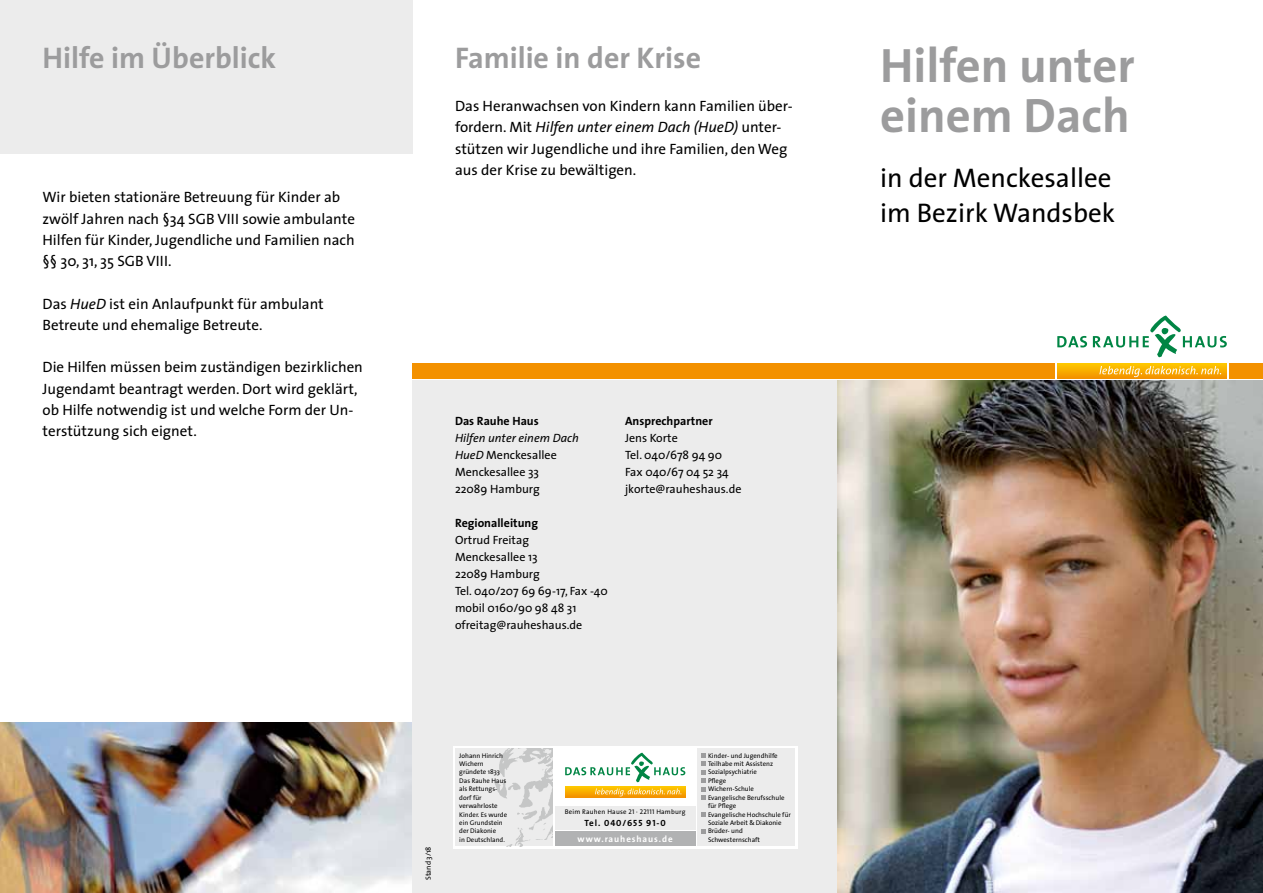
<style>
.page{position:relative;width:1263px;height:893px;background:#fff}
.page>*{position:absolute;margin:0;border:0;box-sizing:border-box;transform-origin:0 0}
.t1{font:700 48.6px/49.8px "The Sans";color:#9c9c9d}
.t2{font:700 30px "The Sans";color:#9c9c9d}
.t3{font:27px/34.5px "The Sans";color:#000}
.t4{font:15px/21.3px "The Sans";color:#000}
.t5{font:12px/17px "The Sans";color:#000}
.t6{font:700 12px "The Sans";color:#000}
.t7{font:700 9px "The Sans";letter-spacing:.1em;color:#fff}
.t8{font:9px "The Sans Bold Caps";letter-spacing:.1em;color:#000}
.t9{font:7.5px "The Sans";color:#000}
.t10{font:6.75px/8.4px "The Sans";color:#000}
.t11{font:6.75px "The Sans";letter-spacing:.03em;color:#000}
.s1{font-style:italic}
.s2{font-family:"The Sans Caps"}
.s3{font-family:"The Sans";font-weight:700}
</style>
<div class="page">
<img style="left:0;top:722px;width:412px;height:171px">
<div style="left:412px;top:381px;width:426px;height:512px;background:#ececec"></div>
<div style="left:0;top:0;width:412px;height:153px;background:#ececec"></div>
<img style="left:838px;top:381px;width:425px;height:512px">
<div style="left:412px;top:363px;width:851px;height:15px;background:#f39100"></div>
<div style="left:1055px;top:315px;width:174px;height:65px;background:#fff"></div>
<hr style="left:1057px;top:363px;width:170px;height:1px;background:#ffca00">
<hr style="left:1057px;top:364px;width:170px;height:1px;background:#fec700">
<hr style="left:1057px;top:365px;width:170px;height:1px;background:#fdc300">
<hr style="left:1057px;top:366px;width:170px;height:1px;background:#fcc000">
<hr style="left:1057px;top:367px;width:170px;height:1px;background:#fcbc00">
<hr style="left:1057px;top:368px;width:170px;height:1px;background:#fbb800">
<hr style="left:1057px;top:369px;width:170px;height:1px;background:#fab400">
<hr style="left:1057px;top:370px;width:170px;height:1px;background:#f9b000">
<hr style="left:1057px;top:371px;width:170px;height:1px;background:#f8ac00">
<hr style="left:1057px;top:372px;width:170px;height:1px;background:#f8a900">
<hr style="left:1057px;top:373px;width:170px;height:1px;background:#f7a400">
<hr style="left:1057px;top:374px;width:170px;height:1px;background:#f6a000">
<hr style="left:1057px;top:375px;width:170px;height:1px;background:#f59d00">
<hr style="left:1057px;top:376px;width:170px;height:1px;background:#f49800">
<hr style="left:1057px;top:377px;width:170px;height:1px;background:#f49400">
<hr style="left:1057px;top:378px;width:170px;height:1px;background:#f39100">
<svg style="left:1099px;top:366px;width:122px;height:11px"></svg>
<svg style="left:1057px;top:336px;width:30px;height:11px"></svg>
<svg style="left:1093px;top:315px;width:134px;height:42px"></svg>
<div style="left:453px;top:746px;width:344px;height:102px;background:#fff"></div>
<div style="left:555px;top:806px;width:140px;height:23px;background:#ececec"></div>
<hr style="left:565px;top:786px;width:120px;height:1px;background:#ffcb00">
<hr style="left:565px;top:787px;width:120px;height:1px;background:#fec600">
<hr style="left:565px;top:788px;width:120px;height:1px;background:#fdc100">
<hr style="left:565px;top:789px;width:120px;height:1px;background:#fcbc00">
<hr style="left:565px;top:790px;width:120px;height:1px;background:#fab700">
<hr style="left:565px;top:791px;width:120px;height:1px;background:#f9b100">
<hr style="left:565px;top:792px;width:120px;height:1px;background:#f8ac00">
<hr style="left:565px;top:793px;width:120px;height:1px;background:#f7a600">
<hr style="left:565px;top:794px;width:120px;height:1px;background:#f6a000">
<hr style="left:565px;top:795px;width:120px;height:1px;background:#f59b00">
<hr style="left:565px;top:796px;width:120px;height:1px;background:#f49500">
<hr style="left:565px;top:797px;width:120px;height:1px;background:#f39100">
<svg style="left:595px;top:788px;width:86px;height:8px"></svg>
<svg style="left:565px;top:752px;width:120px;height:30px"></svg>
<div style="left:555px;top:831px;width:140px;height:15px;background:#b1b2b3"></div>
<div style="left:455px;top:748px;width:98px;height:98px;background:#ececec"></div>
<img style="left:495px;top:748px;width:58px;height:98px">
<div style="left:697px;top:748px;width:98px;height:98px;background:#ececec"></div>
<svg style="left:702px;top:753px;width:4px;height:47px"></svg>
<svg style="left:702px;top:812px;width:4px;height:5px"></svg>
<svg style="left:702px;top:829px;width:4px;height:4px"></svg>
<h2 class="t2" style="left:43px;top:33px;width:235px">Hilfe im Überblick</h2>
<h2 class="t2" style="left:455px;top:33px;width:248px">Familie in der Krise</h2>
<p class="t4" style="left:455px;top:95px;width:339px">Das Heranwachsen von Kindern kann Familien über&shy;fordern. Mit <span class="s1">Hilfen unter einem Dach (HueD)</span> unter&shy;stützen wir Jugendliche und ihre Familien, den Weg aus der Krise zu bewältigen.</p>
<p class="t4" style="left:43px;top:186px;width:314px">Wir bieten stationäre Betreuung für Kinder ab zwölf Jahren nach §34 SGB VIII sowie ambulante Hilfen für Kinder, Jugendliche und Familien nach §§ 30, 31, 35 SGB VIII.</p>
<p class="t4" style="left:43px;top:292px;width:283px">Das <span class="s1">HueD</span> ist ein Anlaufpunkt für ambulant<br>Betreute und ehemalige Betreute.</p>
<p class="t4" style="left:43px;top:356px;width:322px">Die Hilfen müssen beim zuständigen bezirklichen Jugendamt beantragt werden. Dort wird geklärt, ob Hilfe notwendig ist und welche Form der Un&shy;terstützung sich eignet.</p>
<p class="t6" style="left:455px;top:411px;width:85px">Das Rauhe Haus</p>
<p class="t5" style="left:455px;top:429px;width:125px"><span class="s1">Hilfen unter einem Dach<br>HueD</span> Menckesallee<br>Menckesallee 33<br>22089 Hamburg</p>
<p class="t6" style="left:455px;top:513px;width:85px">Regionalleitung</p>
<p class="t5" style="left:455px;top:532px;width:154px">Ortrud Freitag<br>Menckesallee 13<br>22089 Hamburg<br>Tel. 040/207 69 69-17, Fax -40 mobil 0160/90 98 48 31 ofreitag@rauheshaus.de</p>
<p class="t6" style="left:625px;top:411px;width:89px">Ansprechpartner</p>
<p class="t5" style="left:625px;top:429px;width:118px">Jens Korte<br>Tel. 040/678 94 90<br>Fax 040/67 04 52 34 jkorte@rauheshaus.de</p>
<p class="t9" style="left:422px;top:880px;width:35px;rotate:-90deg">Stand 3/18</p>
<p class="t10" style="left:459px;top:751px;width:49px">Johann Hinrich<br>Wichern gründete 1833<br>Das Rauhe Haus als Rettungs&shy;dorf für verwahrloste<br>Kinder. Es wurde ein Grundstein der Diakonie<br>in Deutschland.</p>
<p class="t11" style="left:565px;top:806px;width:122px">Beim Rauhen Hause <span class="s2">21 · 22111</span> Hamburg</p>
<p class="t8" style="left:584px;top:815px;width:83px"><span class="s3">Tel.</span> 040/655 91-0</p>
<p class="t7" style="left:578px;top:831px;width:97px">www.rauheshaus.de</p>
<p class="t10" style="left:708px;top:751px;width:84px">Kinder- und Jugendhilfe<br>Teilhabe mit Assistenz<br>Sozialpsychiatrie<br>Pflege<br>Wichern-Schule<br>Evangelische Berufsschule für Pflege<br>Evangelische Hochschule für<br>Soziale Arbeit &amp; Diakonie<br>Brüder- und<br>Schwesternschaft</p>
<h1 class="t1" style="left:880px;top:39px;width:256px">Hilfen unter einem Dach</h1>
<h3 class="t3" style="left:880px;top:160px;width:236px">in der Menckesallee im Bezirk Wandsbek</h3>
</div>
